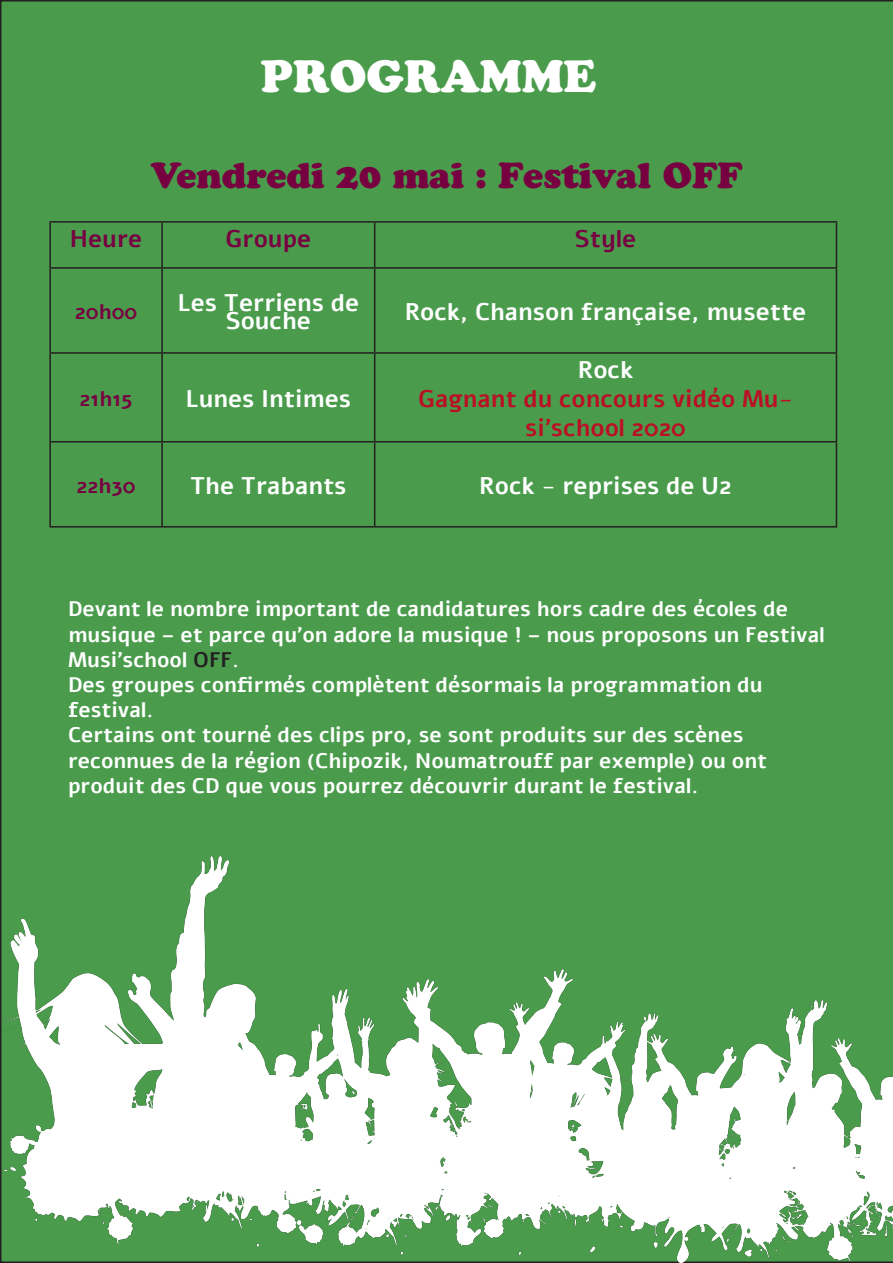
<style>
.page{position:relative;width:893px;height:1263px;background:#fff}
.page>*{position:absolute;margin:0;border:0;box-sizing:border-box;transform-origin:0 0}
.t1{font:45px "Cooper Black Std";color:#fff}
.t2{font:36px "Cooper Black Std";color:#770041}
.t3{font:700 24px/18px "Alef";color:#fff;text-align:center}
.t4{font:700 24px/28.8px "Alef";color:#ba0f25;text-align:center}
.t5{font:700 24px "Alef";color:#770041}
.t6{font:700 21px/25.2px "Alef";color:#fff}
.t7{font:700 21px "Alef";color:#770041}
.s1{color:#231f20}
</style>
<div class="page">
<div style="left:0;top:0;width:893px;height:857px;background:#4a9c4c"></div>
<hr style="left:49px;top:221px;width:113px;height:2px;background:#231f20">
<hr style="left:49px;top:223px;width:2px;height:44px;background:#231f20">
<hr style="left:162px;top:221px;width:213px;height:2px;background:#231f20">
<hr style="left:161px;top:223px;width:2px;height:44px;background:#231f20">
<hr style="left:375px;top:221px;width:462px;height:2px;background:#231f20">
<hr style="left:374px;top:223px;width:1px;height:44px;background:#231f20">
<hr style="left:836px;top:223px;width:1px;height:44px;background:#231f20">
<hr style="left:49px;top:267px;width:113px;height:2px;background:#231f20">
<hr style="left:49px;top:269px;width:2px;height:83px;background:#231f20">
<hr style="left:162px;top:267px;width:213px;height:2px;background:#231f20">
<hr style="left:161px;top:269px;width:2px;height:83px;background:#231f20">
<hr style="left:375px;top:267px;width:462px;height:2px;background:#231f20">
<hr style="left:374px;top:269px;width:1px;height:83px;background:#231f20">
<hr style="left:836px;top:269px;width:1px;height:83px;background:#231f20">
<hr style="left:49px;top:352px;width:113px;height:2px;background:#231f20">
<hr style="left:49px;top:354px;width:2px;height:87px;background:#231f20">
<hr style="left:162px;top:352px;width:213px;height:2px;background:#231f20">
<hr style="left:161px;top:354px;width:2px;height:87px;background:#231f20">
<hr style="left:375px;top:352px;width:462px;height:2px;background:#231f20">
<hr style="left:374px;top:354px;width:1px;height:87px;background:#231f20">
<hr style="left:836px;top:354px;width:1px;height:87px;background:#231f20">
<hr style="left:49px;top:441px;width:113px;height:1px;background:#231f20">
<hr style="left:49px;top:442px;width:2px;height:84px;background:#231f20">
<hr style="left:162px;top:441px;width:213px;height:1px;background:#231f20">
<hr style="left:161px;top:442px;width:2px;height:84px;background:#231f20">
<hr style="left:375px;top:441px;width:462px;height:1px;background:#231f20">
<hr style="left:374px;top:442px;width:1px;height:84px;background:#231f20">
<hr style="left:836px;top:442px;width:1px;height:84px;background:#231f20">
<hr style="left:49px;top:526px;width:113px;height:1px;background:#231f20">
<hr style="left:162px;top:526px;width:213px;height:1px;background:#231f20">
<hr style="left:375px;top:526px;width:462px;height:1px;background:#231f20">
<img style="left:0;top:857px;width:893px;height:406px">
<p class="t1" style="left:261px;top:49px;width:337px">PROGRAMME</p>
<p class="t2" style="left:151px;top:154px;width:593px">Vendredi 20 mai : Festival OFF</p>
<p class="t5" style="left:70px;top:223px;width:74px">Heure</p>
<p class="t5" style="left:226px;top:223px;width:87px">Groupe</p>
<p class="t5" style="left:575px;top:223px;width:63px">Style</p>
<p class="t7" style="left:75px;top:298px;width:64px">20h00</p>
<p class="t3" style="left:178px;top:294px;width:183px">Les Terriens de<br>Souche</p>
<p class="t3" style="left:405px;top:303px;width:403px">Rock, Chanson française, musette</p>
<p class="t7" style="left:80px;top:385px;width:54px">21h15</p>
<p class="t3" style="left:185px;top:390px;width:167px">Lunes Intimes</p>
<p class="t3" style="left:578px;top:361px;width:57px">Rock</p>
<p class="t4" style="left:418px;top:384px;width:376px">Gagnant du concours vidéo Mu&shy;si’school 2020</p>
<p class="t7" style="left:77px;top:471px;width:60px">22h30</p>
<p class="t3" style="left:190px;top:477px;width:158px">The Trabants</p>
<p class="t3" style="left:479px;top:477px;width:254px">Rock - reprises de U2</p>
<p class="t6" style="left:68px;top:597px;width:758px">Devant le nombre important de candidatures hors cadre des écoles de musique – et parce qu’on adore la musique ! – nous proposons un Festival<br>Musi’school <span class="s1">OFF</span>.</p>
<p class="t6" style="left:68px;top:672px;width:696px">Des groupes confirmés complètent désormais la programmation du festival.</p>
<p class="t6" style="left:68px;top:723px;width:700px">Certains ont tourné des clips pro, se sont produits sur des scènes reconnues de la région (Chipozik, Noumatrouff par exemple) ou ont produit des CD que vous pourrez découvrir durant le festival.</p>
</div>
